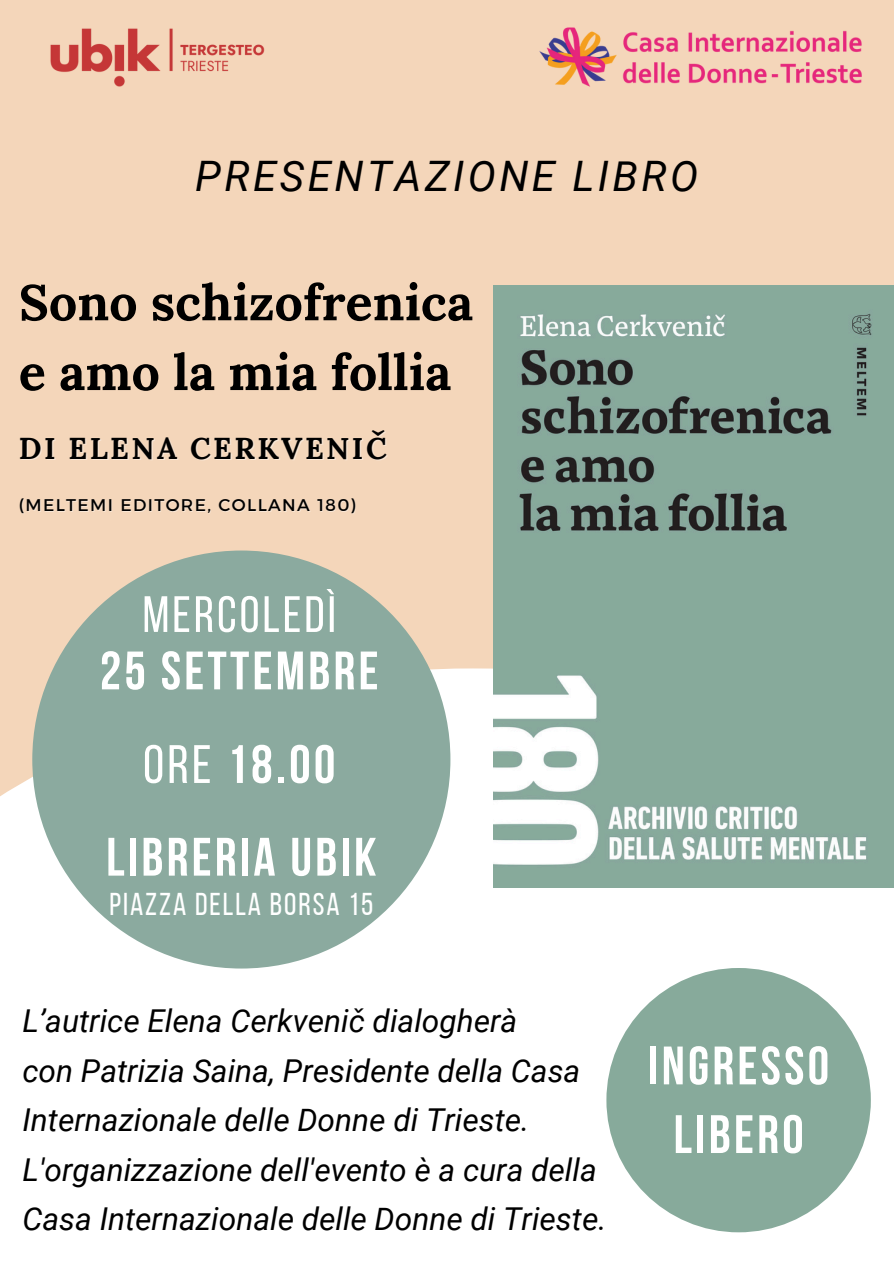
<style>
.page{position:relative;width:894px;height:1264px;background:#fff}
.page>*{position:absolute;margin:0;border:0;box-sizing:border-box;transform-origin:0 0}
.t1{font:700 54px/68.7px "Bebas Neue";letter-spacing:.06em;color:#fff;text-align:center}
.t2{font:51px "Bebas Neue";letter-spacing:.06em;color:#fff}
.t3{font:700 50.1px/69.8px "Lora";color:#000}
.t4{font:italic 42px "Roboto";letter-spacing:.08em;color:#000}
.t5{font:italic 31.5px/49.5px "Roboto";color:#000}
.t6{font:31.5px "Bebas Neue";letter-spacing:.06em;color:#fff}
.t7{font:700 30.15px "Lora";letter-spacing:.08em;color:#000}
.t8{font:17.25px "Kief Montaser Regular";letter-spacing:.08em;color:#000}
.s1{font-weight:400}
</style>
<div class="page">
<div style="left:0;top:0;width:893px;height:1263px;background:#f4d6ba"></div>
<div style="left:0;top:668px;width:893px;height:595px;background:#fff"></div>
<img style="left:50px;top:28px;width:215px;height:59px">
<img style="left:539px;top:27px;width:323px;height:60px">
<img style="left:493px;top:285px;width:400px;height:602px">
<div style="left:606px;top:968px;width:264px;height:264px;background:#87aa9b;border-radius:50%"></div>
<div style="left:32px;top:550px;width:418px;height:418px;background:#8baa9f;border-radius:50%"></div>
<p class="t4" style="left:195px;top:152px;width:504px">PRESENTAZIONE LIBRO</p>
<h2 class="t3" style="left:19px;top:267px;width:455px">Sono schizofrenica e amo la mia follia</h2>
<h4 class="t7" style="left:19px;top:428px;width:369px">DI ELENA CERKVENIČ</h4>
<h2 class="t8" style="left:19px;top:494px;width:339px">(MELTEMI EDITORE, COLLANA 180)</h2>
<h1 class="t2" style="left:142px;top:593px;width:195px">MERCOLEDÌ</h1>
<h1 class="t1" style="left:100px;top:641px;width:280px">25 SETTEMBRE</h1>
<p class="t1" style="left:143px;top:735px;width:194px"><span class="s1">ORE</span> 18.00</p>
<p class="t1" style="left:106px;top:827px;width:271px">LIBRERIA UBIK</p>
<p class="t6" style="left:109px;top:891px;width:265px">PIAZZA DELLA BORSA 15</p>
<h1 class="t5" style="left:22px;top:996px;width:496px">L’autrice Elena Cerkvenič dialogherà</h1>
<h6 class="t5" style="left:22px;top:1046px;width:585px">con Patrizia Saina, Presidente della Casa Internazionale delle Donne di Trieste.<br>L'organizzazione dell'evento è a cura della Casa Internazionale delle Donne di Trieste.</h6>
<h5 class="t1" style="left:648px;top:1036px;width:182px">INGRESSO<br>LIBERO</h5>
</div>
